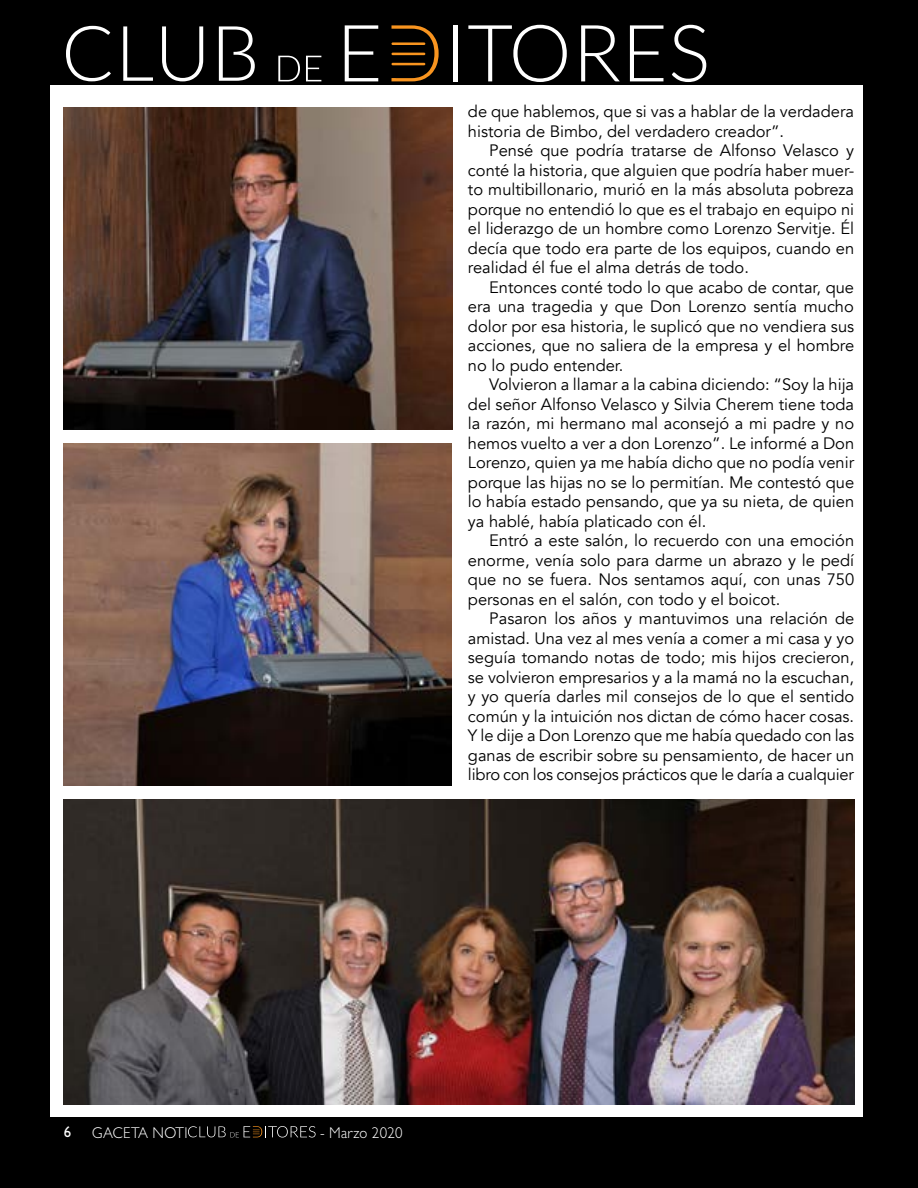
<style>
.page{position:relative;width:918px;height:1188px;background:#000}
.page>*{position:absolute;margin:0;border:0;box-sizing:border-box;transform-origin:0 0}
.t1{font:16.5px/19.5px "Avenir";color:#000;text-align:justify}
.t2{font:300 15.6px "Gill Sans";letter-spacing:.025em;color:#fff;scale:.95 1}
.t3{font:500 15.6px "Gill Sans";color:#fff;scale:.95 1}
</style>
<div class="page">
<svg style="left:345px;top:25px;width:33px;height:56px"></svg>
<hr style="left:453px;top:25px;width:4px;height:56px;background:#fff">
<svg style="left:468px;top:25px;width:99px;height:57px"></svg>
<svg style="left:581px;top:25px;width:39px;height:56px"></svg>
<svg style="left:630px;top:25px;width:33px;height:56px"></svg>
<svg style="left:672px;top:25px;width:34px;height:57px"></svg>
<svg style="left:391px;top:25px;width:48px;height:56px"></svg>
<svg style="left:66px;top:26px;width:45px;height:55px"></svg>
<svg style="left:123px;top:26px;width:30px;height:55px"></svg>
<svg style="left:162px;top:26px;width:41px;height:55px"></svg>
<svg style="left:278px;top:56px;width:22px;height:25px"></svg>
<svg style="left:306px;top:56px;width:15px;height:25px"></svg>
<svg style="left:219px;top:26px;width:36px;height:55px"></svg>
<div style="left:50px;top:85px;width:813px;height:1032px;background:#fff"></div>
<svg style="left:188px;top:1126px;width:128px;height:12px"></svg>
<img style="left:64px;top:107px;width:388px;height:323px">
<img style="left:64px;top:799px;width:790px;height:306px">
<img style="left:64px;top:443px;width:388px;height:343px">
<p class="t1" style="left:468px;top:102px;width:388px">de que hablemos, que si vas a hablar de la verdadera historia de Bimbo, del verdadero creador”.</p>
<p class="t1" style="left:468px;top:141px;width:388px;text-indent:21px">Pensé que podría tratarse de Alfonso Velasco y conté la historia, que alguien que podría haber muer&shy;to multibillonario, murió en la más absoluta pobreza porque no entendió lo que es el trabajo en equipo ni el liderazgo de un hombre como Lorenzo Servitje. Él decía que todo era parte de los equipos, cuando en realidad él fue el alma detrás de todo.</p>
<p class="t1" style="left:468px;top:277px;width:388px;text-indent:21px">Entonces conté todo lo que acabo de contar, que era una tragedia y que Don Lorenzo sentía mucho dolor por esa historia, le suplicó que no vendiera sus acciones, que no saliera de la empresa y el hombre no lo pudo entender.</p>
<p class="t1" style="left:468px;top:375px;width:388px;text-indent:21px">Volvieron a llamar a la cabina diciendo: “Soy la hija del señor Alfonso Velasco y Silvia Cherem tiene toda la razón, mi hermano mal aconsejó a mi padre y no hemos vuelto a ver a don Lorenzo”. Le informé a Don Lorenzo, quien ya me había dicho que no podía venir porque las hijas no se lo permitían. Me contestó que lo había estado pensando, que ya su nieta, de quien ya hablé, había platicado con él.</p>
<p class="t1" style="left:468px;top:531px;width:388px;text-indent:21px">Entró a este salón, lo recuerdo con una emoción enorme, venía solo para darme un abrazo y le pedí que no se fuera. Nos sentamos aquí, con unas 750 personas en el salón, con todo y el boicot.</p>
<p class="t1" style="left:468px;top:609px;width:388px;text-indent:21px">Pasaron los años y mantuvimos una relación de amistad. Una vez al mes venía a comer a mi casa y yo seguía tomando notas de todo; mis hijos crecieron, se volvieron empresarios y a la mamá no la escuchan, y yo quería darles mil consejos de lo que el sentido común y la intuición nos dictan de cómo hacer cosas.<br>Y le dije a Don Lorenzo que me había quedado con las ganas de escribir sobre su pensamiento, de hacer un libro con los consejos prácticos que le daría a cualquier</p>
<p class="t3" style="left:64px;top:1123px;width:9px">6</p>
<p class="t2" style="left:92px;top:1123px;width:102px">GACETA NOTI</p>
<p class="t2" style="left:320px;top:1123px;width:89px">- Marzo 2020</p>
</div>
